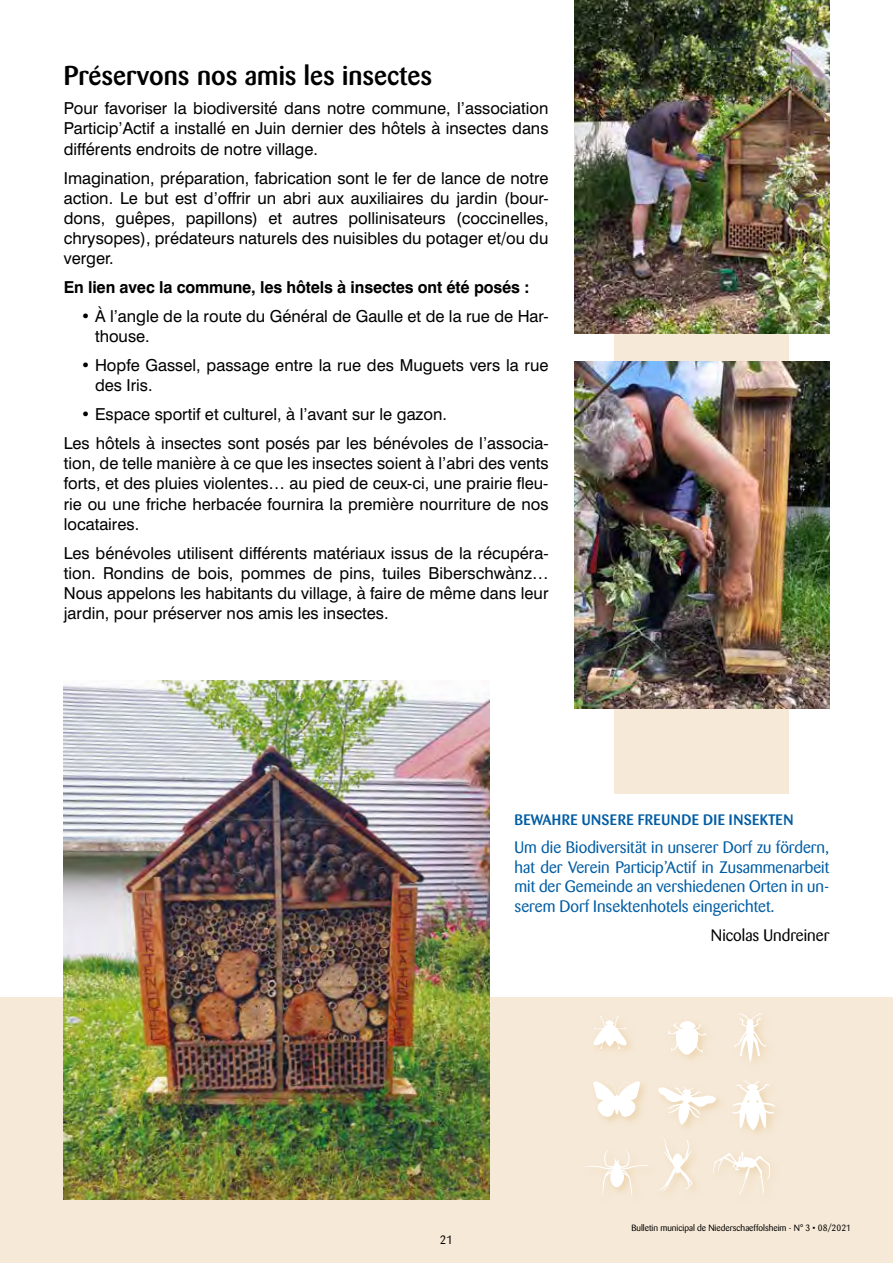
<style>
.page{position:relative;width:893px;height:1263px;background:#fff}
.page>*{position:absolute;margin:0;border:0;box-sizing:border-box;transform-origin:0 0}
.t1{font:500 27px "Barmeno";color:#000}
.t2{font:16.5px/20.2px "Swiss 721 BT";color:#000;text-align:justify}
.t3{font:16.5px/19.5px "Barmeno";color:#005da4;text-align:justify}
.t4{font:700 16.5px "Swiss 721 BT";letter-spacing:-.01em;color:#000}
.t5{font:16.5px "Barmeno";color:#000}
.t6{font:500 15px "Barmeno";letter-spacing:.02em;color:#005da4}
.t7{font:12px "Barmeno";color:#000}
.t8{font:9px "Barmeno";color:#000}
</style>
<div class="page">
<div style="left:0;top:997px;width:893px;height:266px;background:#f6e9d7"></div>
<div style="left:614px;top:0;width:175px;height:793px;background:#f6e9d7"></div>
<img style="left:574px;top:0;width:255px;height:334px">
<img style="left:574px;top:361px;width:255px;height:347px">
<img style="left:64px;top:680px;width:425px;height:519px">
<svg style="left:593px;top:1081px;width:47px;height:36px"></svg>
<svg style="left:732px;top:1081px;width:43px;height:49px"></svg>
<svg style="left:658px;top:1086px;width:58px;height:39px"></svg>
<svg style="left:668px;top:1021px;width:38px;height:34px"></svg>
<svg style="left:593px;top:1016px;width:34px;height:33px"></svg>
<svg style="left:734px;top:1013px;width:32px;height:49px"></svg>
<svg style="left:585px;top:1150px;width:64px;height:45px"></svg>
<svg style="left:713px;top:1151px;width:57px;height:44px"></svg>
<svg style="left:659px;top:1138px;width:34px;height:53px"></svg>
<h1 class="t1" style="left:64px;top:60px;width:370px">Préservons nos amis les insectes</h1>
<p class="t2" style="left:64px;top:98px;width:486px">Pour favoriser la biodiversité dans notre commune, l’association Particip’Actif a installé en Juin dernier des hôtels à insectes dans différents endroits de notre village.</p>
<p class="t2" style="left:64px;top:167px;width:486px">Imagination, préparation, fabrication sont le fer de lance de notre action. Le but est d’offrir un abri aux auxiliaires du jardin (bour&shy;dons, guêpes, papillons) et autres pollinisateurs (coccinelles, chrysopes), prédateurs naturels des nuisibles du potager et/ou du verger.</p>
<p class="t4" style="left:64px;top:277px;width:467px">En lien avec la commune, les hôtels à insectes ont été posés :</p>
<p class="t2" style="left:95px;top:306px;width:455px;text-indent:-14px">• À l’angle de la route du Général de Gaulle et de la rue de Har&shy;thouse.</p>
<p class="t2" style="left:95px;top:355px;width:455px;text-indent:-14px">• Hopfe Gassel, passage entre la rue des Muguets vers la rue des Iris.</p>
<p class="t2" style="left:64px;top:400px;width:486px;line-height:28.8px;text-indent:17px">• Espace sportif et culturel, à l’avant sur le gazon.<br>Les hôtels à insectes sont posés par les bénévoles de l’associa-</p>
<p class="t2" style="left:64px;top:453px;width:486px">tion, de telle manière à ce que les insectes soient à l’abri des vents forts, et des pluies violentes… au pied de ceux-ci, une prairie fleu&shy;rie ou une friche herbacée fournira la première nourriture de nos locataires.</p>
<p class="t2" style="left:64px;top:542px;width:486px">Les bénévoles utilisent différents matériaux issus de la récupéra&shy;tion. Rondins de bois, pommes de pins, tuiles Biberschwànz… Nous appelons les habitants du village, à faire de même dans leur jardin, pour préserver nos amis les insectes.</p>
<p class="t6" style="left:514px;top:811px;width:280px">BEWAHRE UNSERE FREUNDE DIE INSEKTEN</p>
<p class="t3" style="left:514px;top:838px;width:316px">Um die Biodiversität in unserer Dorf zu fördern, hat der Verein Particip’Actif in Zusammenarbeit mit der Gemeinde an vershiedenen Orten in un&shy;serem Dorf Insektenhotels eingerichtet.</p>
<p class="t5" style="left:711px;top:926px;width:120px">Nicolas Undreiner</p>
<p class="t7" style="left:440px;top:1233px;width:15px">21</p>
<p class="t8" style="left:631px;top:1223px;width:221px">Bulletin municipal de Niederschaeffolsheim - N° 3 • 08/2021</p>
</div>
